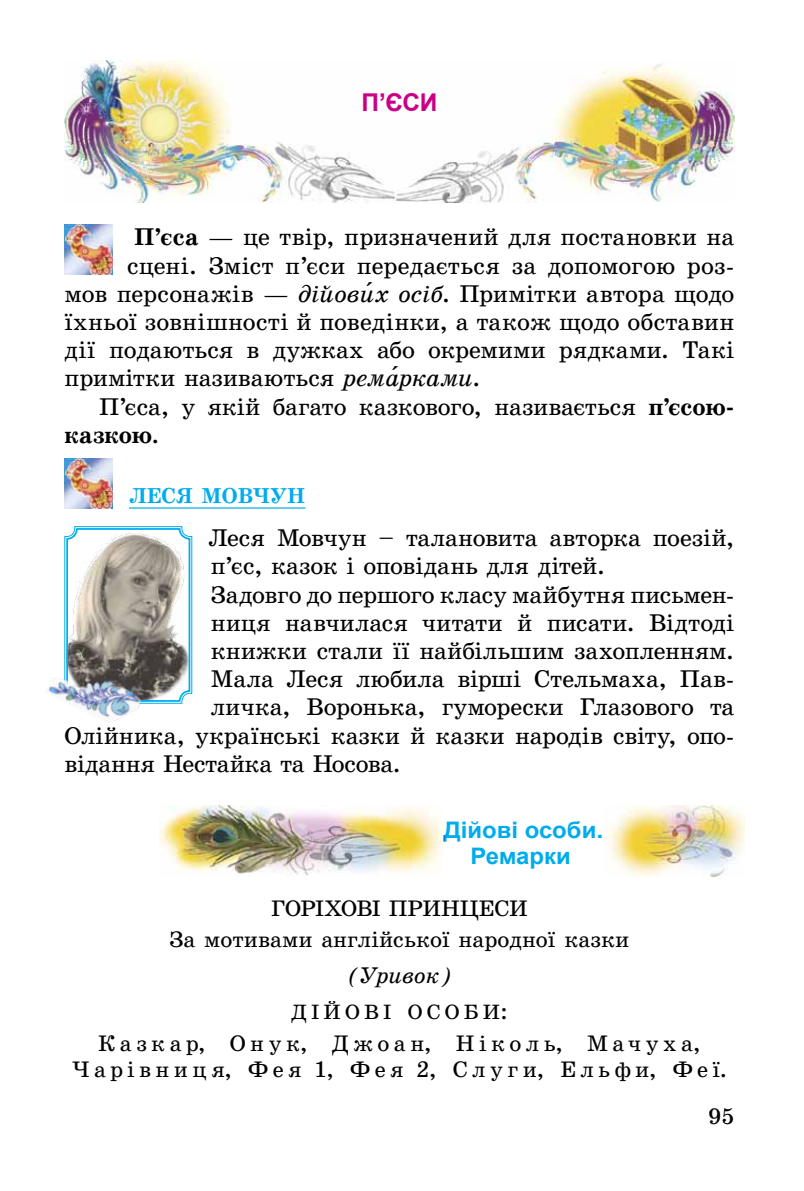
<style>
.page{position:relative;width:804px;height:1191px;background:#fff}
.page>*{position:absolute;margin:0;border:0;box-sizing:border-box;transform-origin:0 0}
.t1{font:24.5px "School Book Alx";letter-spacing:-.005em;color:#000}
.t2{font:700 24.5px "School Book Alx";color:#000}
.t3{font:700 24.5px "Arial";color:#ca0088}
.t4{font:22.75px/31.2px "School Book Alx";letter-spacing:.18em;color:#000}
.t5{font:22.75px/31.2px "School Book Alx";color:#000}
.t6{font:700 22.75px/26.4px "Arial";color:#00acec;text-align:center;scale:1.05 1}
.t7{font:italic 22.75px "School Book Alx";color:#000}
.t8{font:700 21.88px "School Book Alx";color:#00acec}
.t9{font:21px "School Book Alx";color:#000}
.s1{font-weight:700}
.s2{font-style:italic}
.s3{font-family:"School Book Alx Udar";font-style:italic}
.s4{font-weight:400}
</style>
<div class="page">
<hr style="left:129px;top:507px;width:176px;height:1px;background:#00acec">
<img style="left:64px;top:60px;width:670px;height:142px">
<img style="left:64px;top:225px;width:48px;height:49px">
<img style="left:64px;top:458px;width:48px;height:50px">
<svg style="left:64px;top:526px;width:128px;height:178px"></svg>
<div style="left:66px;top:528px;width:124px;height:174px;border:2px solid #00acec;border-radius:10px"></div>
<img style="left:46px;top:656px;width:101px;height:67px">
<img style="left:160px;top:805px;width:283px;height:71px">
<img style="left:608px;top:805px;width:136px;height:71px">
<p class="t3" style="left:361px;top:86px;width:74px">П’єси</p>
<p class="t1" style="left:134px;top:224px;width:602px"><span class="s1">П’єса</span> — це твір, призначений для постановки на</p>
<p class="t1" style="left:127px;top:252px;width:608px">сцені. Зміст п’єси передається за допомогою роз-</p>
<p class="t1" style="left:64px;top:280px;width:671px">мов персонажів — <span class="s2">дійов</span><span class="s3">и</span><span class="s2">х осіб</span>. Примітки автора щодо</p>
<p class="t1" style="left:64px;top:308px;width:671px">їхньої зовнішності й поведінки, а також щодо обставин</p>
<p class="t1" style="left:64px;top:337px;width:671px">дії подаються в дужках або окремими рядками. Такі</p>
<p class="t1" style="left:64px;top:365px;width:417px">примітки називаються <span class="s2">рем</span><span class="s3">а</span><span class="s2">рками</span>.</p>
<p class="t1" style="left:99px;top:393px;width:636px">П’єса, у якій багато казкового, називається <span class="s1">п’єсою-</span></p>
<p class="t2" style="left:65px;top:421px;width:97px">казкою<span class="s4">.</span></p>
<p class="t8" style="left:129px;top:484px;width:91px">Леся Мов</p>
<p class="t8" style="left:253px;top:484px;width:36px">чун</p>
<p class="t1" style="left:208px;top:525px;width:527px">Леся Мовчун – талановита авторка поезій,</p>
<p class="t1" style="left:211px;top:553px;width:396px">п’єс, казок і оповідань для дітей.</p>
<p class="t1" style="left:211px;top:581px;width:522px">Задовго до першого класу майбутня письмен-</p>
<p class="t1" style="left:211px;top:609px;width:525px">ниця навчилася читати й писати. Відтоді</p>
<p class="t1" style="left:211px;top:637px;width:525px">книжки стали її найбільшим захопленням.</p>
<p class="t1" style="left:211px;top:665px;width:525px">Мала Леся любила вірші Стельмаха, Пав-</p>
<p class="t1" style="left:211px;top:694px;width:525px">личка, Воронька, гуморески Глазового та</p>
<p class="t1" style="left:64px;top:722px;width:671px">Олійника, українські казки й казки народів світу, опо-</p>
<p class="t1" style="left:64px;top:750px;width:338px">відання Нестайка та Носова.</p>
<p class="t6" style="left:444px;top:817px;width:153px">Дійові особи.<br>Ремарки</p>
<p class="t5" style="left:169px;top:893px;width:461px;text-indent:187px">ві принцеси<br>За мотивами англійської народної казки</p>
<p class="t7" style="left:347px;top:963px;width:105px">(Уривок)</p>
<p class="t9" style="left:291px;top:1001px;width:37px">Дійові</p>
<p class="t9" style="left:408px;top:1001px;width:20px">особи</p>
<p class="t4" style="left:271px;top:893px;width:29px">Горіхо</p>
<p class="t4" style="left:98px;top:996px;width:604px;text-indent:402px">:<br>Казкар, Онук, Джоан, Ніколь, Мачуха,</p>
<p class="t4" style="left:72px;top:1053px;width:657px">Чарівниця, Фея 1, Фея 2, Слуги, Ельфи, Феї.</p>
<p class="t4" style="left:708px;top:1100px;width:28px">95</p>
</div>
